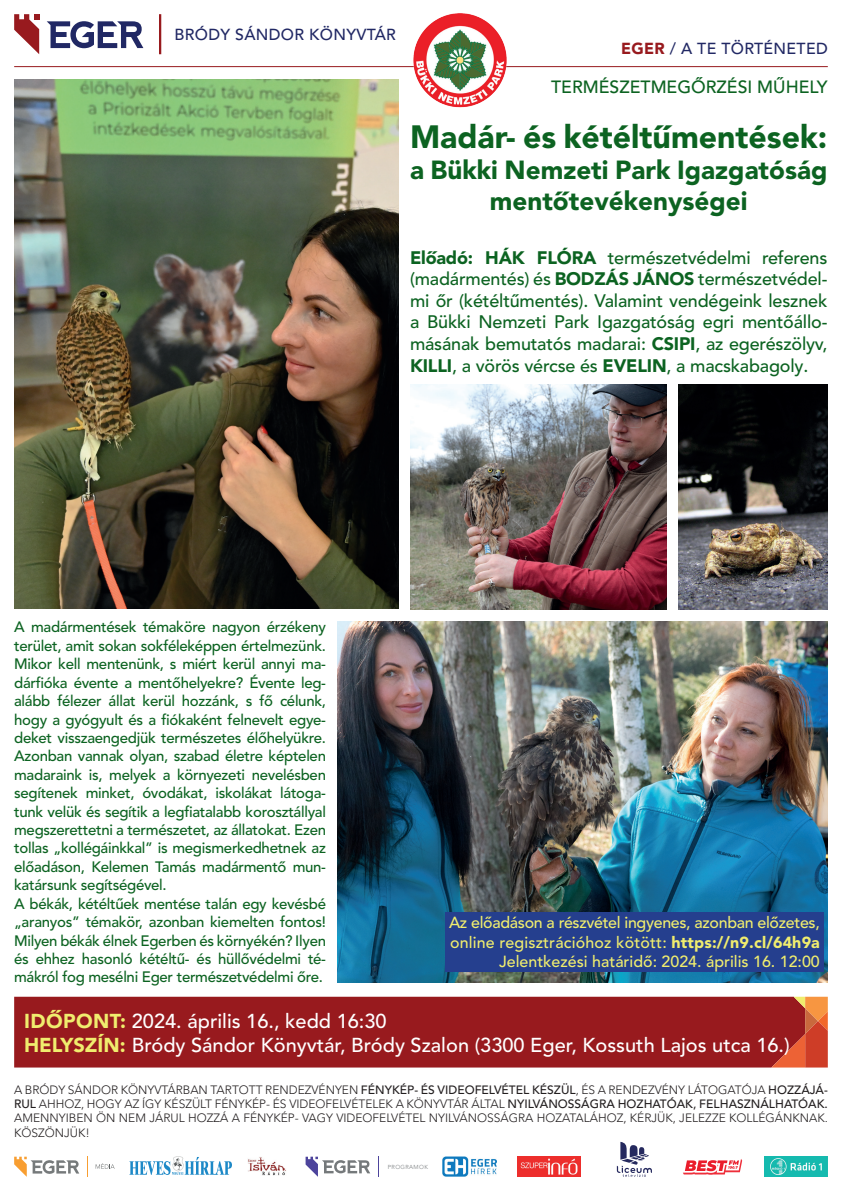
<style>
.page{position:relative;width:842px;height:1191px;background:#fff}
.page>*{position:absolute;margin:0;border:0;box-sizing:border-box;transform-origin:0 0}
.t1{font:900 32px "Avenir LT Pro";color:#0c6321}
.t2{font:900 26px/31.2px "Avenir LT Pro";color:#0c6321;text-align:center}
.t3{font:500 20px/24px "Avenir LT Pro";color:#fff}
.t4{font:500 18px/21.6px "Avenir LT Pro";letter-spacing:-.01em;color:#0c6321;text-align:justify}
.t5{font:500 17.6px "Avenir LT Pro";color:#0c6321}
.t6{font:500 16px/19.2px "Avenir LT Pro";color:#f0ed6e;text-align:right}
.t7{font:500 15.9px "Avenir LT Pro";letter-spacing:.02em;color:#212864}
.t8{font:500 15px/18.4px "Avenir LT Pro";letter-spacing:-.02em;color:#0c6321}
.t9{font:300 12px/14.4px "Avenir LT Pro";color:#231f20;text-align:justify}
.t10{font:300 5.8px "Avenir LT Pro";letter-spacing:.065em;color:#75797b}
.s1{font-weight:900;color:#981a1e}
.s2{font-weight:900}
.s3{font-weight:900;color:#f0ed6e}
.s4{font-weight:500}
</style>
<div class="page">
<svg style="left:683px;top:1159px;width:59px;height:15px"></svg>
<svg style="left:306px;top:1156px;width:64px;height:20px"></svg>
<svg style="left:378px;top:1156px;width:1px;height:20px"></svg>
<img style="left:764px;top:1156px;width:64px;height:20px">
<img style="left:517px;top:1156px;width:64px;height:20px">
<svg style="left:617px;top:1141px;width:35px;height:35px"></svg>
<svg style="left:129px;top:1157px;width:103px;height:17px"></svg>
<img style="left:248px;top:1157px;width:38px;height:19px">
<svg style="left:14px;top:1156px;width:65px;height:20px"></svg>
<svg style="left:87px;top:1156px;width:1px;height:20px"></svg>
<svg style="left:96px;top:1163px;width:19px;height:5px"></svg>
<img style="left:442px;top:1156px;width:54px;height:20px">
<svg style="left:47px;top:21px;width:96px;height:27px"></svg>
<svg style="left:14px;top:14px;width:25px;height:40px"></svg>
<hr style="left:159px;top:14px;width:2px;height:40px;background:#981a1e">
<div style="left:14px;top:996px;width:757px;height:71px;background:#981a1e"></div>
<svg style="left:771px;top:996px;width:57px;height:71px;background:#c0452e"></svg>
<img style="left:14px;top:80px;width:384px;height:528px">
<img style="left:678px;top:384px;width:150px;height:225px">
<img style="left:337px;top:621px;width:491px;height:361px">
<hr style="left:14px;top:66px;width:814px;height:1px;background:#981a1e">
<img style="left:410px;top:13px;width:100px;height:95px">
<img style="left:410px;top:384px;width:257px;height:225px">
<div style="left:445px;top:912px;width:379px;height:60px;background:#253f8e"></div>
<p class="t7" style="left:174px;top:25px;width:223px">BRÓDY SÁNDOR KÖNYVTÁR</p>
<p class="t7" style="left:621px;top:39px;width:208px"><span class="s1">EGER</span> / A TE TÖRTÉNETED</p>
<p class="t5" style="left:551px;top:76px;width:278px">TERMÉSZETMEGŐRZÉSI MŰHELY</p>
<h1 class="t1" style="left:410px;top:117px;width:419px">Madár- és kétéltűmentések:</h1>
<h2 class="t2" style="left:410px;top:154px;width:419px">a Bükki Nemzeti Park Igazgatóság mentőtevékenységei</h2>
<p class="t4" style="left:410px;top:247px;width:419px"><span class="s2">Előadó: HÁK FLÓRA</span> természetvédelmi referens (madármentés) és <span class="s2">BODZÁS JÁNOS</span> természetvédel&shy;mi őr (kétéltűmentés). Valamint vendégeink lesznek a Bükki Nemzeti Park Igazgatóság egri mentőállo&shy;másának bemutatós madarai: <span class="s2">CSIPI</span>, az egerészölyv, <span class="s2">KILLI</span>, a vörös vércse és <span class="s2">EVELIN</span>, a macskabagoly.</p>
<p class="t8" style="left:14px;top:618px;width:313px">A madármentések témaköre nagyon érzékeny terület, amit sokan sokféleképpen értelmezünk.<br>Mikor kell mentenünk, s miért kerül annyi ma&shy;dárfióka évente a mentőhelyekre? Évente leg&shy;alább félezer állat kerül hozzánk, s fő célunk, hogy a gyógyult és a fiókaként felnevelt egye&shy;deket visszaengedjük természetes élőhelyükre.<br>Azonban vannak olyan, szabad életre képtelen madaraink is, melyek a környezeti nevelésben segítenek minket, óvodákat, iskolákat látoga&shy;tunk velük és segítik a legfiatalabb korosztállyal megszerettetni a természetet, az állatokat. Ezen tollas „kollégáinkkal” is megismerkedhetnek az előadáson, Kelemen Tamás madármentő mun&shy;katársunk segítségével.<br>A békák, kétéltűek mentése talán egy kevésbé „aranyos” témakör, azonban kiemelten fontos!<br>Milyen békák élnek Egerben és környékén? Ilyen és ehhez hasonló kétéltű- és hüllővédelmi té&shy;mákról fog mesélni Eger természetvédelmi őre.</p>
<p class="t6" style="left:449px;top:913px;width:372px">Az előadáson a részvétel ingyenes, azonban előzetes, online regisztrációhoz kötött: <span class="s2">https://n9.cl/64h9a<br></span>Jelentkezési határidő: 2024. április 16. 12:00</p>
<h3 class="t3" style="left:24px;top:1009px;width:767px"><span class="s3">IDŐPONT:</span> 2024. április 16., kedd 16:30<br><span class="s3">HELYSZÍN:</span> Bródy Sándor Könyvtár, Bródy Szalon (3300 Eger, Kossuth Lajos utca 16.)</h3>
<p class="t9" style="left:14px;top:1082px;width:815px">A BRÓDY SÁNDOR KÖNYVTÁRBAN TARTOTT RENDEZVÉNYEN <span class="s4">FÉNYKÉP- ÉS VIDEOFELVÉTEL KÉSZÜL</span>, ÉS A RENDEZVÉNY LÁTOGATÓJA <span class="s4">HOZZÁJÁ-RUL</span> AHHOZ, HOGY AZ ÍGY KÉSZÜLT FÉNYKÉP- ÉS VIDEOFELVÉTELEK A KÖNYVTÁR ÁLTAL <span class="s4">NYILVÁNOSSÁGRA HOZHATÓAK, FELHASZNÁLHATÓAK.<br></span>AMENNYIBEN ÖN NEM JÁRUL HOZZÁ A FÉNYKÉP- VAGY VIDEOFELVÉTEL NYILVÁNOSSÁGRA HOZATALÁHOZ, KÉRJÜK, JELEZZE KOLLÉGÁNKNAK.<br>KÖSZÖNJÜK!</p>
<p class="t10" style="left:388px;top:1163px;width:42px">PROGRAMOK</p>
</div>
